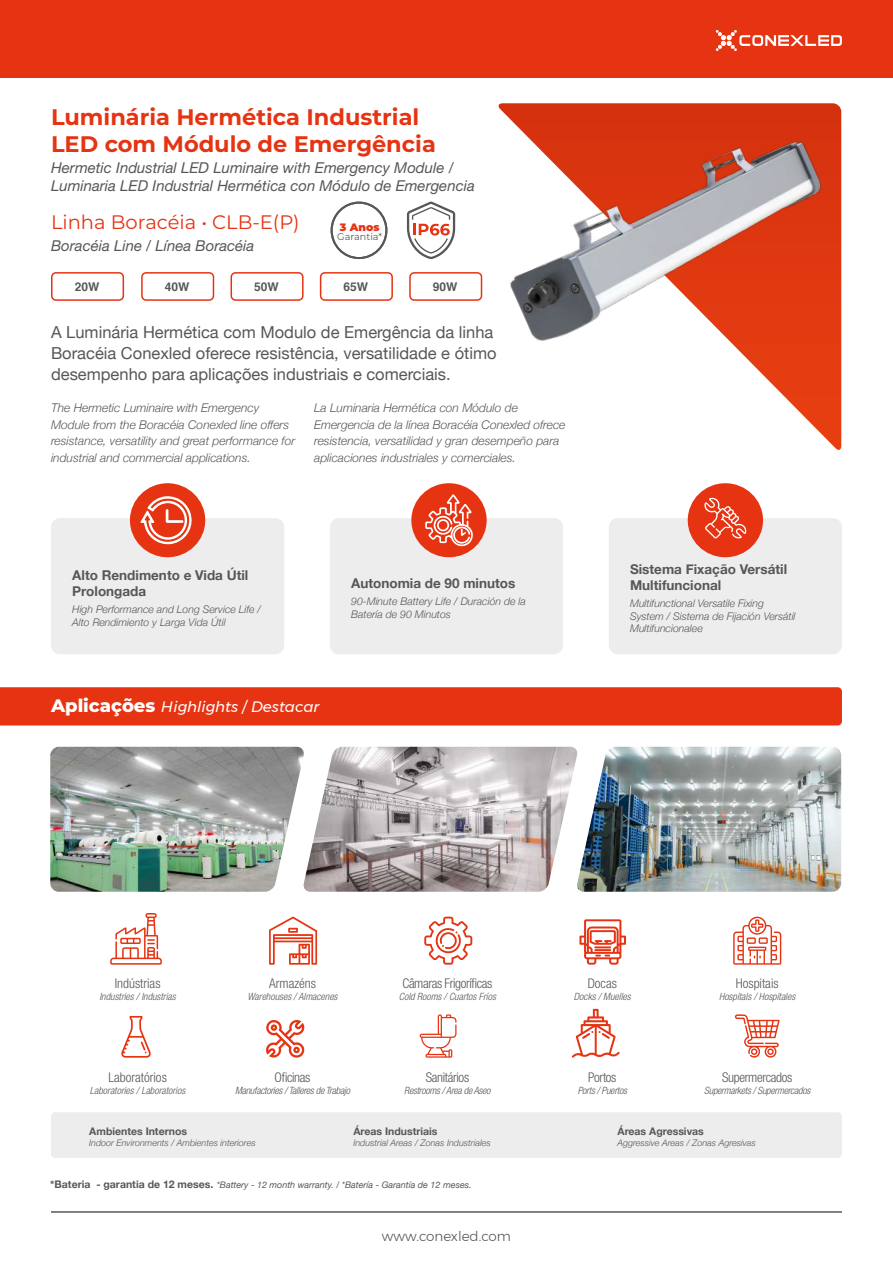
<style>
.page{position:relative;width:893px;height:1263px;background:#fff}
.page>*{position:absolute;margin:0;border:0;box-sizing:border-box;transform-origin:0 0}
.t1{font:700 22.5px/27px "Montserrat";color:#e63312}
.t2{font:19.5px "Montserrat";color:#e63312}
.t3{font:16.5px/21px "Helvetica Neue";color:#575756}
.t4{font:italic 15px/18px "Helvetica Neue LT Std";color:#575756}
.t5{font:italic 15px "Montserrat";color:#fff}
.t6{font:700 13.5px/16.2px "Helvetica Neue";color:#575756}
.t7{font:300 13.5px "Montserrat";color:#575756}
.t8{font:300 condensed 13.35px "Helvetica Neue LT Std";letter-spacing:-.025em;color:#575756}
.t9{font:300 condensed 13.35px "Helvetica Neue LT Std";color:#575756}
.t10{font:italic 300 12px/16.5px "Helvetica Neue";color:#575756}
.t11{font:700 12px "Helvetica";color:#575756}
.t12{font:900 10.8px "Montserrat";color:#e63312}
.t13{font:italic 300 10.5px/12.6px "Helvetica Neue";color:#575756}
.t14{font:700 10.5px "Helvetica Neue";color:#575756}
.t15{font:italic 300 condensed 10.05px "Helvetica Neue LT Std";color:#575756}
.t16{font:italic 300 condensed 10.05px "Helvetica Neue LT Std";letter-spacing:-.025em;color:#575756}
.t17{font:9.6px "Montserrat";color:#575756}
.t18{font:italic 300 9px "Helvetica Neue";color:#575756}
.t19{font:italic 9px "Helvetica Neue";color:#575756}
.s1{font-weight:800;font-style:normal;font-size:18px}
.s2{font-weight:700;font-style:normal;font-size:10.5px}
</style>
<div class="page">
<hr style="left:51px;top:1211px;width:791px;height:2px;background:#575756">
<div style="left:0;top:0;width:893px;height:77px;background:#e63312"></div>
<svg style="left:716px;top:30px;width:126px;height:21px"></svg>
<svg style="left:803px;top:415px;width:38px;height:35px"></svg>
<div style="left:51px;top:272px;width:73px;height:29px;border:2px solid #e63312;border-radius:4px"></div>
<div style="left:141px;top:272px;width:73px;height:29px;border:2px solid #e63312;border-radius:4px"></div>
<div style="left:231px;top:272px;width:73px;height:29px;border:2px solid #e63312;border-radius:4px"></div>
<div style="left:320px;top:272px;width:73px;height:29px;border:2px solid #e63312;border-radius:4px"></div>
<div style="left:409px;top:272px;width:73px;height:29px;border:2px solid #e63312;border-radius:4px"></div>
<img style="left:50px;top:747px;width:253px;height:145px">
<img style="left:303px;top:747px;width:273px;height:145px">
<img style="left:576px;top:747px;width:265px;height:145px">
<div style="left:0;top:687px;width:842px;height:38px;background:#e63312"></div>
<div style="left:51px;top:518px;width:233px;height:136px;background:#ededed;border-radius:9px"></div>
<div style="left:330px;top:518px;width:233px;height:136px;background:#ededed;border-radius:9px"></div>
<div style="left:609px;top:518px;width:233px;height:136px;background:#ededed;border-radius:9px"></div>
<div style="left:130px;top:483px;width:75px;height:74px;background:#e63312;border-radius:50%"></div>
<div style="left:411px;top:483px;width:76px;height:74px;background:#e63312;border-radius:50%"></div>
<div style="left:688px;top:483px;width:75px;height:74px;background:#e63312;border-radius:50%"></div>
<div style="left:331px;top:202px;width:56px;height:57px;border:2px solid #575756;border-radius:50%"></div>
<div style="left:330px;top:201px;width:58px;height:58px;border:2px solid #575756;border-radius:50%"></div>
<svg style="left:735px;top:1014px;width:45px;height:44px"></svg>
<div style="left:51px;top:1112px;width:791px;height:46px;background:#ededed"></div>
<img style="left:474px;top:103px;width:368px;height:312px">
<svg style="left:110px;top:913px;width:52px;height:52px"></svg>
<svg style="left:269px;top:916px;width:48px;height:49px"></svg>
<svg style="left:424px;top:917px;width:48px;height:48px"></svg>
<svg style="left:579px;top:919px;width:47px;height:46px"></svg>
<svg style="left:733px;top:916px;width:48px;height:49px"></svg>
<svg style="left:419px;top:1014px;width:37px;height:44px"></svg>
<svg style="left:572px;top:1009px;width:48px;height:49px"></svg>
<svg style="left:121px;top:1016px;width:30px;height:42px"></svg>
<svg style="left:266px;top:1020px;width:39px;height:38px"></svg>
<svg style="left:407px;top:201px;width:48px;height:58px"></svg>
<svg style="left:140px;top:496px;width:52px;height:50px"></svg>
<svg style="left:704px;top:498px;width:43px;height:41px"></svg>
<svg style="left:425px;top:494px;width:48px;height:52px"></svg>
<h1 class="t1" style="left:51px;top:102px;width:386px">Luminária Hermética Industrial<br>LED com Módulo de Emergência</h1>
<p class="t4" style="left:51px;top:158px;width:425px">Hermetic Industrial LED Luminaire with Emergency Module /<br>Luminaria LED Industrial Hermética con Módulo de Emergencia</p>
<h2 class="t2" style="left:51px;top:209px;width:250px">Linha Boracéia • CLB-E(P)</h2>
<p class="t4" style="left:51px;top:236px;width:205px">Boracéia Line / Línea Boracéia</p>
<p class="t12" style="left:340px;top:219px;width:41px">3 Anos</p>
<p class="t17" style="left:337px;top:230px;width:46px">Garantia*</p>
<p class="t11" style="left:75px;top:277px;width:26px">20W</p>
<p class="t11" style="left:165px;top:277px;width:26px">40W</p>
<p class="t11" style="left:254px;top:277px;width:26px">50W</p>
<p class="t11" style="left:344px;top:277px;width:26px">65W</p>
<p class="t11" style="left:433px;top:277px;width:26px">90W</p>
<h3 class="t3" style="left:51px;top:321px;width:447px">A Luminária Hermética com Modulo de Emergência da linha<br>Boracéia Conexled oferece resistência, versatilidade e ótimo desempenho para aplicações industriais e comerciais.</h3>
<p class="t10" style="left:51px;top:400px;width:246px">The Hermetic Luminaire with Emergency Module from the Boracéia Conexled line offers resistance, versatility and great performance for industrial and commercial applications.</p>
<p class="t10" style="left:314px;top:400px;width:253px">La Luminaria Hermética con Módulo de Emergencia de la línea Boracéia Conexled ofrece resistencia, versatilidad y gran desempeño para aplicaciones industriales y comerciales.</p>
<p class="t6" style="left:72px;top:567px;width:178px">Alto Rendimento e Vida Útil<br>Prolongada</p>
<p class="t13" style="left:72px;top:603px;width:190px">High Performance and Long Service Life /<br>Alto Rendimiento y Larga Vida Útil</p>
<p class="t5" style="left:51px;top:695px;width:270px"><span class="s1">Aplicações</span> Highlights / Destacar</p>
<p class="t6" style="left:351px;top:575px;width:166px">Autonomia de 90 minutos</p>
<p class="t13" style="left:351px;top:595px;width:176px">90-Minute Battery Life / Duración de la<br>Batería de 90 Minutos</p>
<p class="t6" style="left:630px;top:561px;width:159px">Sistema Fixação Versátil<br>Multifuncional</p>
<p class="t13" style="left:630px;top:597px;width:167px">Multifunctional Versatile Fixing<br>System / Sistema de Fijación Versátil<br>Multifuncionalee</p>
<p class="t9" style="left:115px;top:975px;width:47px">Indústrias</p>
<p class="t15" style="left:99px;top:991px;width:78px">Industries / Industrias</p>
<p class="t9" style="left:269px;top:975px;width:48px">Armazéns</p>
<p class="t15" style="left:248px;top:991px;width:91px">Warehouses / Almacenes</p>
<p class="t8" style="left:402px;top:975px;width:91px">Câmaras Frigoríficas</p>
<p class="t15" style="left:399px;top:991px;width:99px">Cold Rooms / Cuartos Fríos</p>
<p class="t8" style="left:588px;top:975px;width:31px">Docas</p>
<p class="t15" style="left:574px;top:991px;width:58px">Docks / Muelles</p>
<p class="t9" style="left:736px;top:975px;width:44px">Hospitais</p>
<p class="t15" style="left:719px;top:991px;width:78px">Hospitals / Hospitales</p>
<p class="t9" style="left:108px;top:1069px;width:60px">Laboratórios</p>
<p class="t15" style="left:90px;top:1084px;width:97px">Laboratories / Laboratorios</p>
<p class="t8" style="left:275px;top:1069px;width:37px">Oficinas</p>
<p class="t16" style="left:235px;top:1084px;width:116px">Manufactories / Talleres de Trabajo</p>
<p class="t8" style="left:426px;top:1069px;width:45px">Sanitários</p>
<p class="t16" style="left:404px;top:1084px;width:88px">Restrooms / Area de Aseo</p>
<p class="t8" style="left:588px;top:1069px;width:30px">Portos</p>
<p class="t16" style="left:578px;top:1084px;width:51px">Ports / Puertos</p>
<p class="t8" style="left:722px;top:1069px;width:72px">Supermercados</p>
<p class="t16" style="left:704px;top:1084px;width:108px">Supermarkets / Supermercados</p>
<p class="t14" style="left:89px;top:1124px;width:99px">Ambientes Internos</p>
<p class="t18" style="left:89px;top:1137px;width:168px">Indoor Environments / Ambientes interiores</p>
<p class="t14" style="left:353px;top:1124px;width:86px">Áreas Industriais</p>
<p class="t18" style="left:353px;top:1137px;width:139px">Industrial Areas / Zonas Industriales</p>
<p class="t14" style="left:617px;top:1124px;width:88px">Áreas Agressivas</p>
<p class="t18" style="left:617px;top:1137px;width:140px">Aggressive Areas / Zonas Agresivas</p>
<p class="t19" style="left:50px;top:1179px;width:423px"><span class="s2">*Bateria - garantia de 12 meses.</span> *Battery - 12 month warranty. / *Batería - Garantía de 12 meses.</p>
<p class="t7" style="left:382px;top:1226px;width:131px">www.conexled.com</p>
</div>
